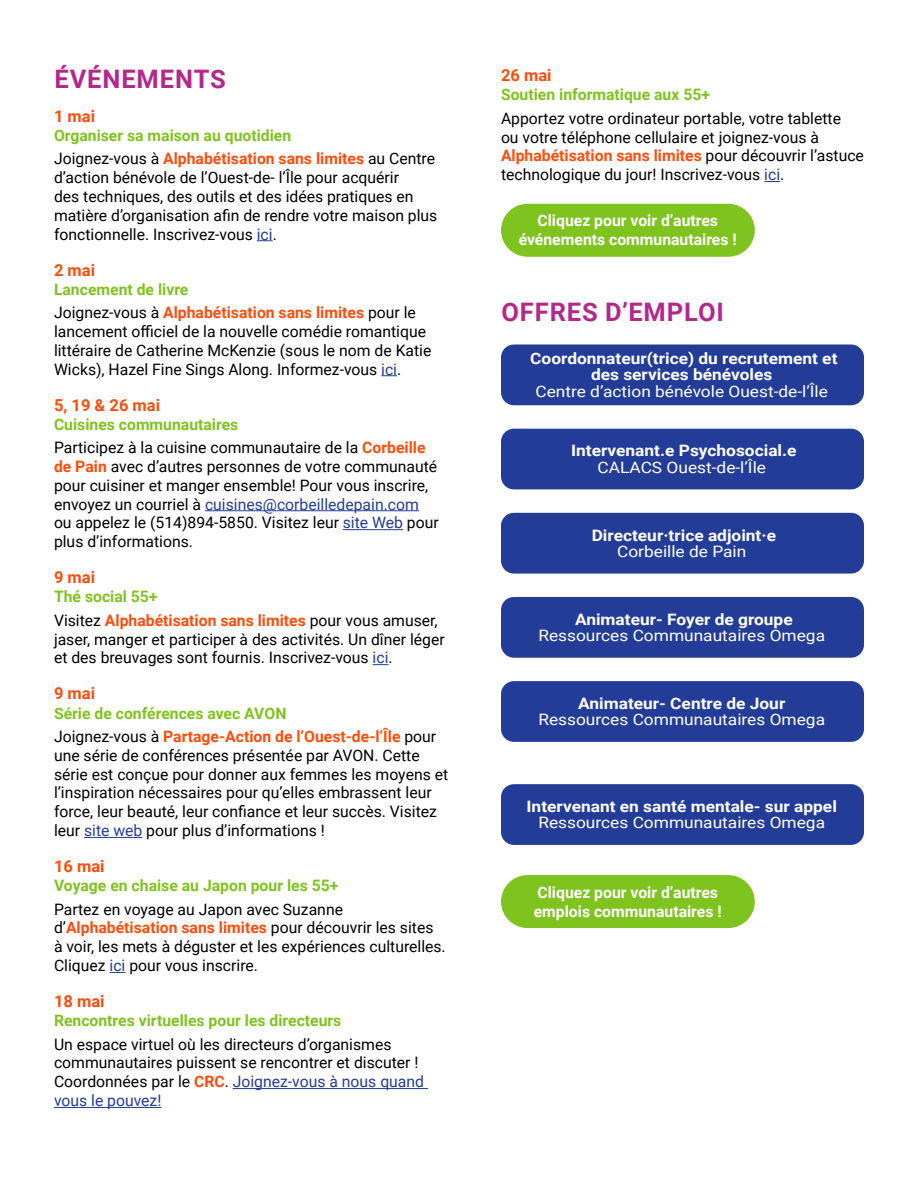
<style>
.page{position:relative;width:918px;height:1188px;background:#fff}
.page>*{position:absolute;margin:0;border:0;box-sizing:border-box;transform-origin:0 0}
.t1{font:700 25.5px "Roboto";letter-spacing:.035em;color:#b6278b}
.t2{font:700 16.5px "Roboto";color:#fe4c0b}
.t3{font:15.75px/18.9px "Roboto";color:#000}
.t4{font:700 15.75px/23.2px "Roboto";color:#fe4c0b}
.t5{font:700 15.75px/16.5px "Roboto";color:#fff;text-align:center;scale:1.1 1}
.t6{font:700 15.75px/23.2px "Roboto";color:#7fc31f}
.t7{font:15.75px "Roboto";color:#fff;scale:1.1 1}
.t8{font:700 15.75px/18.9px "Roboto";color:#fff;text-align:center}
.s1{font-weight:400;color:#000}
.s2{color:#fe4c0b}
.s3{color:#233c97}
.s4{color:#7fc31f}
.s5{font-weight:700;color:#7fc31f}
.s6{font-weight:700;color:#fe4c0b}
</style>
<div class="page">
<svg style="left:764px;top:181px;width:16px;height:1px"></svg>
<div style="left:501px;top:204px;width:254px;height:53px;background:#7fc31f;border-radius:26px"></div>
<div style="left:501px;top:345px;width:363px;height:60px;background:#233c97;border-radius:13px"></div>
<div style="left:501px;top:429px;width:363px;height:60px;background:#233c97;border-radius:13px"></div>
<div style="left:501px;top:513px;width:363px;height:61px;background:#233c97;border-radius:13px"></div>
<div style="left:501px;top:597px;width:363px;height:61px;background:#233c97;border-radius:13px"></div>
<div style="left:501px;top:681px;width:363px;height:61px;background:#233c97;border-radius:13px"></div>
<div style="left:501px;top:784px;width:363px;height:61px;background:#233c97;border-radius:13px"></div>
<div style="left:501px;top:875px;width:254px;height:53px;background:#7fc31f;border-radius:26px"></div>
<svg style="left:257px;top:240px;width:16px;height:1px"></svg>
<svg style="left:381px;top:375px;width:16px;height:1px"></svg>
<hr style="left:205px;top:510px;width:214px;height:1px;background:#233c97">
<hr style="left:343px;top:529px;width:60px;height:1px;background:#233c97">
<svg style="left:373px;top:664px;width:16px;height:1px"></svg>
<hr style="left:84px;top:837px;width:58px;height:1px;background:#233c97">
<svg style="left:110px;top:972px;width:15px;height:1px"></svg>
<hr style="left:233px;top:1088px;width:195px;height:1px;background:#233c97">
<hr style="left:54px;top:1107px;width:107px;height:1px;background:#233c97">
<h1 class="t1" style="left:54px;top:61px;width:173px">ÉVÉNEMENTS</h1>
<p class="t2" style="left:54px;top:104px;width:43px">1 mai</p>
<p class="t6" style="left:54px;top:123px;width:383px">Organiser sa maison au quotidien<br><span class="s1">Joignez-vous à</span> <span class="s2">Alphabétisation sans limites</span> <span class="s1">au Centre</span></p>
<p class="t3" style="left:54px;top:167px;width:385px">d’action bénévole de l’Ouest-de- l’Île pour acquérir<br>des techniques, des outils et des idées pratiques en matière d’organisation afin de rendre votre maison plus fonctionnelle. Inscrivez-vous <span class="s3">ici</span>.</p>
<p class="t2" style="left:54px;top:258px;width:43px">2 mai</p>
<p class="t4" style="left:54px;top:277px;width:363px"><span class="s4">Lancement de livre<br></span><span class="s1">Joignez-vous à</span> Alphabétisation sans limites <span class="s1">pour le</span></p>
<p class="t3" style="left:54px;top:321px;width:379px">lancement officiel de la nouvelle comédie romantique littéraire de Catherine McKenzie (sous le nom de Katie<br>Wicks), Hazel Fine Sings Along. Informez-vous <span class="s3">ici</span>.</p>
<p class="t2" style="left:54px;top:393px;width:108px">5, 19 &amp; 26 mai</p>
<p class="t3" style="left:54px;top:412px;width:373px;line-height:23.2px"><span class="s5">Cuisines communautaires<br></span>Participez à la cuisine communautaire de la <span class="s6">Corbeille</span></p>
<p class="t3" style="left:54px;top:456px;width:386px"><span class="s6">de Pain</span> avec d’autres personnes de votre communauté pour cuisiner et manger ensemble! Pour vous inscrire, envoyez un courriel à <span class="s3">cuisines@corbeilledepain.com </span>ou appelez le (514)894-5850. Visitez leur <span class="s3">site Web</span> pour plus d’informations.</p>
<p class="t2" style="left:54px;top:566px;width:43px">9 mai</p>
<p class="t4" style="left:54px;top:585px;width:385px"><span class="s4">Thé social 55+<br></span><span class="s1">Visitez</span> Alphabétisation sans limites <span class="s1">pour vous amuser,</span></p>
<p class="t3" style="left:54px;top:629px;width:392px">jaser, manger et participer à des activités. Un dîner léger et des breuvages sont fournis. Inscrivez-vous <span class="s3">ici</span>.</p>
<p class="t2" style="left:54px;top:682px;width:43px">9 mai</p>
<p class="t4" style="left:54px;top:701px;width:384px"><span class="s4">Série de conférences avec AVON<br></span><span class="s1">Joignez-vous à</span> Partage-Action de l’Ouest-de-l’Île <span class="s1">pour</span></p>
<p class="t3" style="left:54px;top:745px;width:396px">une série de conférences présentée par AVON. Cette série est conçue pour donner aux femmes les moyens et l’inspiration nécessaires pour qu’elles embrassent leur force, leur beauté, leur confiance et leur succès. Visitez leur <span class="s3">site web</span> pour plus d’informations !</p>
<p class="t2" style="left:54px;top:855px;width:52px">16 mai</p>
<p class="t6" style="left:54px;top:874px;width:286px">Voyage en chaise au Japon pour les 55+</p>
<p class="t3" style="left:54px;top:899px;width:393px">Partez en voyage au Japon avec Suzanne d’<span class="s6">Alphabétisation sans limites</span> pour découvrir les sites à voir, les mets à déguster et les expériences culturelles.<br>Cliquez <span class="s3">ici</span> pour vous inscrire.</p>
<p class="t2" style="left:54px;top:990px;width:52px">18 mai</p>
<p class="t6" style="left:54px;top:1009px;width:289px">Rencontres virtuelles pour les directeurs</p>
<p class="t3" style="left:54px;top:1034px;width:372px">Un espace virtuel où les directeurs d’organismes communautaires puissent se rencontrer et discuter !<br>Coordonnées par le <span class="s6">CRC</span>. <span class="s3">Joignez-vous à nous quand vous le pouvez!</span></p>
<p class="t2" style="left:501px;top:64px;width:52px">26 mai</p>
<p class="t6" style="left:501px;top:83px;width:211px">Soutien informatique aux 55+</p>
<p class="t3" style="left:501px;top:108px;width:364px">Apportez votre ordinateur portable, votre tablette<br>ou votre téléphone cellulaire et joignez-vous à <span class="s6">Alphabétisation sans limites</span> pour découvrir l’astuce technologique du jour! Inscrivez-vous <span class="s3">ici</span>.</p>
<p class="t8" style="left:519px;top:211px;width:220px">Cliquez pour voir d’autres événements communautaires !</p>
<h1 class="t1" style="left:501px;top:294px;width:224px">OFFRES D’EMPLOI</h1>
<p class="t5" style="left:530px;top:350px;width:281px">Coordonnateur(trice) du recrutement et des services bénévoles</p>
<p class="t7" style="left:535px;top:380px;width:267px">Centre d’action bénévole Ouest-de-l’Île</p>
<p class="t5" style="left:571px;top:442px;width:206px">Intervenant.e Psychosocial.e</p>
<p class="t7" style="left:597px;top:456px;width:155px">CALACS Ouest-de-l’Île</p>
<p class="t5" style="left:592px;top:526px;width:169px">Directeur·trice adjoint·e</p>
<p class="t7" style="left:617px;top:540px;width:119px">Corbeille de Pain</p>
<p class="t5" style="left:575px;top:610px;width:199px">Animateur- Foyer de groupe</p>
<p class="t7" style="left:538px;top:625px;width:262px">Ressources Communautaires Omega</p>
<p class="t5" style="left:578px;top:694px;width:190px">Animateur- Centre de Jour</p>
<p class="t7" style="left:538px;top:709px;width:262px">Ressources Communautaires Omega</p>
<p class="t5" style="left:527px;top:797px;width:284px">Intervenant en santé mentale- sur appel</p>
<p class="t7" style="left:538px;top:812px;width:262px">Ressources Communautaires Omega</p>
<p class="t8" style="left:534px;top:882px;width:189px;text-align:left">Cliquez pour voir d’autres emplois communautaires !</p>
</div>
